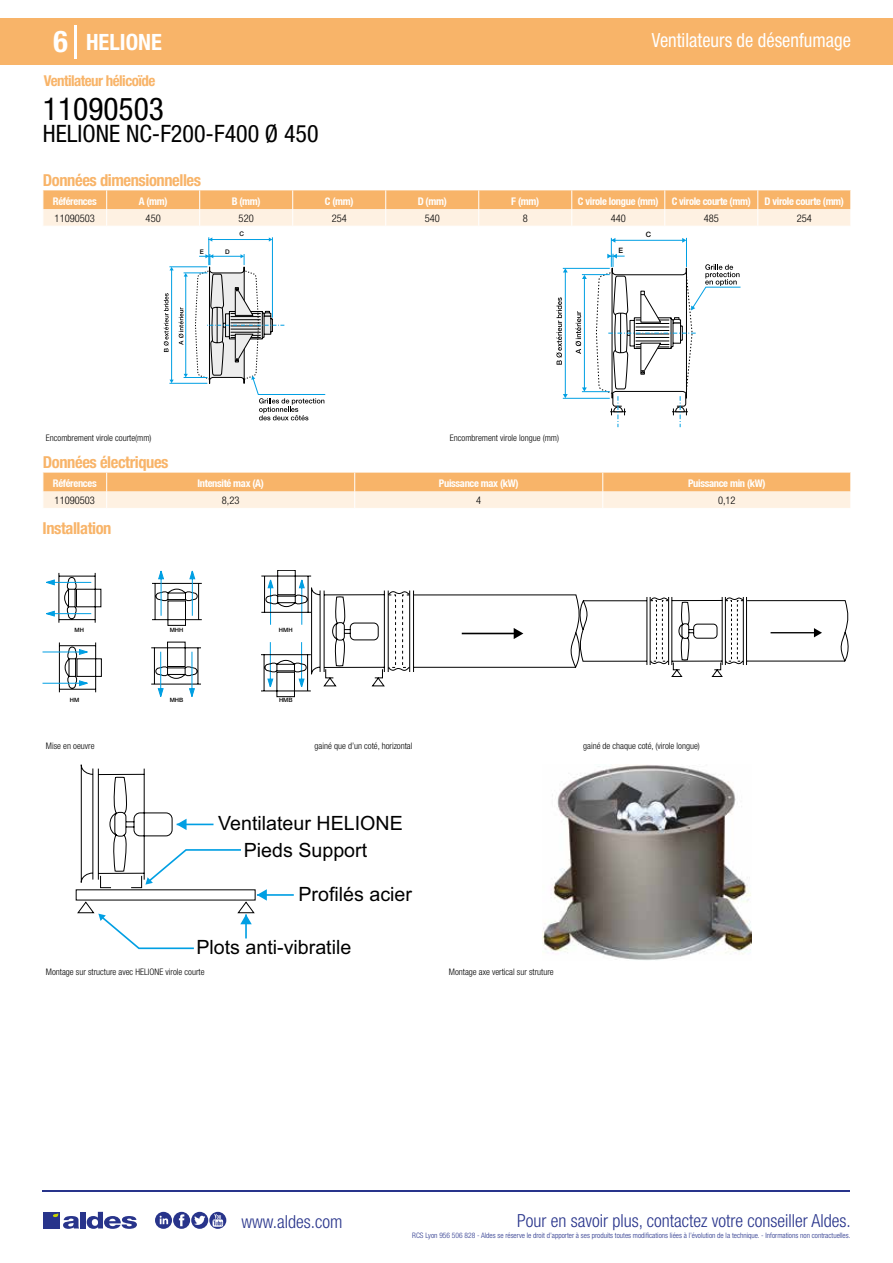
<style>
.page{position:relative;width:893px;height:1263px;background:#fff}
.page>*{position:absolute;margin:0;border:0;box-sizing:border-box;transform-origin:0 0}
.t1{font:condensed 31.5px "Helvetica Neue LT Std";color:#000}
.t2{font:700 condensed 30px "Helvetica Neue LT Std";color:#fff}
.t3{font:condensed 24px "Helvetica Neue LT Std";color:#000}
.t4{font:700 condensed 22.5px "Helvetica Neue LT Std";color:#fff}
.t5{font:19.65px "Arial";color:#000}
.t6{font:condensed 19.5px "Helvetica Neue LT Std";color:#fff;scale:.95 1}
.t7{font:300 condensed 18px "Helvetica Neue";color:#28348b}
.t8{font:700 condensed 16.5px "Helvetica Neue LT Std";letter-spacing:-.025em;color:#f8b469}
.t9{font:700 condensed 15px "Helvetica Neue LT Std";letter-spacing:-.035em;color:#f8b469}
.t10{font:700 condensed 10.5px "Helvetica Neue";letter-spacing:-.03em;color:#fff}
.t11{font:300 condensed 10.5px "Helvetica Neue";color:#000}
.t12{font:300 condensed 9px "Helvetica Neue";color:#000}
.t13{font:300 condensed 7.5px "Helvetica Neue";color:#28348b}
.t14{font:500 7.35px "Helvetica Neue";color:#000}
.t15{font:500 6.3px "Helvetica Neue";color:#000}
.t16{font:500 5.85px "Helvetica Neue";color:#000}
</style>
<div class="page">
<div style="left:0;top:18px;width:893px;height:46px;background:#f8b469"></div>
<hr style="left:74px;top:25px;width:2px;height:33px;background:#fff">
<hr style="left:43px;top:1190px;width:807px;height:1px;background:#28348b">
<svg style="left:155px;top:1212px;width:71px;height:17px"></svg>
<div style="left:43px;top:1212px;width:17px;height:16px;background:#28348b"></div>
<div style="left:80px;top:1212px;width:6px;height:16px;background:#28348b"></div>
<svg style="left:87px;top:1212px;width:50px;height:17px"></svg>
<svg style="left:53px;top:1213px;width:26px;height:16px"></svg>
<svg style="left:43px;top:190px;width:808px;height:36px;background:#fad2a4"></svg>
<svg style="left:164px;top:237px;width:161px;height:183px"></svg>
<hr style="left:563px;top:268px;width:47px;height:1px;background:#009fe3">
<hr style="left:563px;top:398px;width:47px;height:1px;background:#009fe3">
<hr style="left:565px;top:272px;width:1px;height:123px;background:#009fe3">
<svg style="left:563px;top:394px;width:5px;height:4px"></svg>
<svg style="left:563px;top:268px;width:5px;height:4px"></svg>
<svg style="left:556px;top:297px;width:6px;height:68px"></svg>
<svg style="left:576px;top:238px;width:164px;height:189px"></svg>
<svg style="left:43px;top:473px;width:808px;height:35px;background:#fad1a3"></svg>
<svg style="left:43px;top:570px;width:805px;height:128px"></svg>
<hr style="left:257px;top:894px;width:37px;height:2px;background:#009fe3">
<svg style="left:76px;top:764px;width:191px;height:186px"></svg>
<img style="left:543px;top:765px;width:208px;height:195px">
<h2 class="t2" style="left:54px;top:24px;width:16px">6</h2>
<h3 class="t4" style="left:86px;top:28px;width:77px">HELIONE</h3>
<h3 class="t6" style="left:652px;top:29px;width:211px">Ventilateurs de désenfumage</h3>
<h3 class="t9" style="left:44px;top:71px;width:113px">Ventilateur hélicoïde</h3>
<h1 class="t1" style="left:43px;top:91px;width:122px">11090503</h1>
<h3 class="t3" style="left:43px;top:120px;width:277px">HELIONE NC-F200-F400 Ø 450</h3>
<h3 class="t8" style="left:43px;top:170px;width:160px">Données dimensionnelles</h3>
<p class="t10" style="left:53px;top:195px;width:45px">Références</p>
<p class="t10" style="left:139px;top:195px;width:30px">A (mm)</p>
<p class="t10" style="left:232px;top:195px;width:30px">B (mm)</p>
<p class="t10" style="left:325px;top:195px;width:30px">C (mm)</p>
<p class="t10" style="left:418px;top:195px;width:31px">D (mm)</p>
<p class="t10" style="left:511px;top:195px;width:29px">F (mm)</p>
<p class="t10" style="left:578px;top:195px;width:82px">C virole longue (mm)</p>
<p class="t10" style="left:672px;top:195px;width:81px">C virole courte (mm)</p>
<p class="t10" style="left:765px;top:195px;width:81px">D virole courte (mm)</p>
<p class="t11" style="left:55px;top:212px;width:42px">11090503</p>
<p class="t11" style="left:146px;top:212px;width:17px">450</p>
<p class="t11" style="left:239px;top:212px;width:17px">520</p>
<p class="t11" style="left:332px;top:212px;width:17px">254</p>
<p class="t11" style="left:425px;top:212px;width:17px">540</p>
<p class="t11" style="left:523px;top:212px;width:7px">8</p>
<p class="t11" style="left:611px;top:212px;width:17px">440</p>
<p class="t11" style="left:704px;top:212px;width:17px">485</p>
<p class="t11" style="left:797px;top:212px;width:17px">254</p>
<p class="t15" style="left:239px;top:230px;width:6px">C</p>
<p class="t15" style="left:200px;top:248px;width:5px">E</p>
<p class="t15" style="left:225px;top:248px;width:6px">D</p>
<p class="t14" style="left:646px;top:230px;width:7px">C</p>
<p class="t14" style="left:618px;top:246px;width:6px">E</p>
<p class="t12" style="left:46px;top:433px;width:107px">Encombrement virole courte(mm)</p>
<p class="t12" style="left:450px;top:433px;width:111px">Encombrement virole longue (mm)</p>
<h3 class="t8" style="left:43px;top:452px;width:127px">Données électriques</h3>
<p class="t10" style="left:53px;top:477px;width:45px">Références</p>
<p class="t10" style="left:198px;top:477px;width:68px">Intensité max (A)</p>
<p class="t10" style="left:439px;top:477px;width:81px">Puissance max (kW)</p>
<p class="t10" style="left:688px;top:477px;width:79px">Puissance min (kW)</p>
<p class="t11" style="left:55px;top:494px;width:42px">11090503</p>
<p class="t11" style="left:222px;top:494px;width:19px">8,23</p>
<p class="t11" style="left:476px;top:494px;width:7px">4</p>
<p class="t11" style="left:718px;top:494px;width:19px">0,12</p>
<h3 class="t8" style="left:43px;top:518px;width:70px">Installation</h3>
<p class="t16" style="left:75px;top:626px;width:11px">MH</p>
<p class="t16" style="left:170px;top:626px;width:15px">MHH</p>
<p class="t16" style="left:70px;top:697px;width:11px">HM</p>
<p class="t16" style="left:170px;top:697px;width:15px">MHB</p>
<p class="t16" style="left:279px;top:626px;width:15px">HMH</p>
<p class="t16" style="left:279px;top:697px;width:15px">HMB</p>
<p class="t12" style="left:46px;top:741px;width:50px">Mise en oeuvre</p>
<p class="t12" style="left:315px;top:741px;width:99px">gainé que d’un coté, horizontal</p>
<p class="t12" style="left:583px;top:741px;width:118px">gainé de chaque coté, (virole longue)</p>
<h3 class="t5" style="left:218px;top:810px;width:186px">Ventilateur HELIONE</h3>
<h3 class="t5" style="left:244px;top:836px;width:125px">Pieds Support</h3>
<h3 class="t5" style="left:298px;top:880px;width:115px">Profilés acier</h3>
<h3 class="t5" style="left:196px;top:934px;width:157px">Plots anti-vibratile</h3>
<p class="t12" style="left:46px;top:966px;width:160px">Montage sur structure avec HELIONE virole courte</p>
<p class="t12" style="left:449px;top:966px;width:106px">Montage axe vertical sur struture</p>
<h3 class="t7" style="left:241px;top:1211px;width:102px">www.aldes.com</h3>
<h3 class="t7" style="left:517px;top:1211px;width:335px">Pour en savoir plus, contactez votre conseiller Aldes.</h3>
<p class="t13" style="left:412px;top:1230px;width:440px">RCS Lyon 956 506 828 - Aldes se réserve le droit d’apporter à ses produits toutes modifications liées à l’évolution de la technique. - Informations non contractuelles.</p>
</div>
